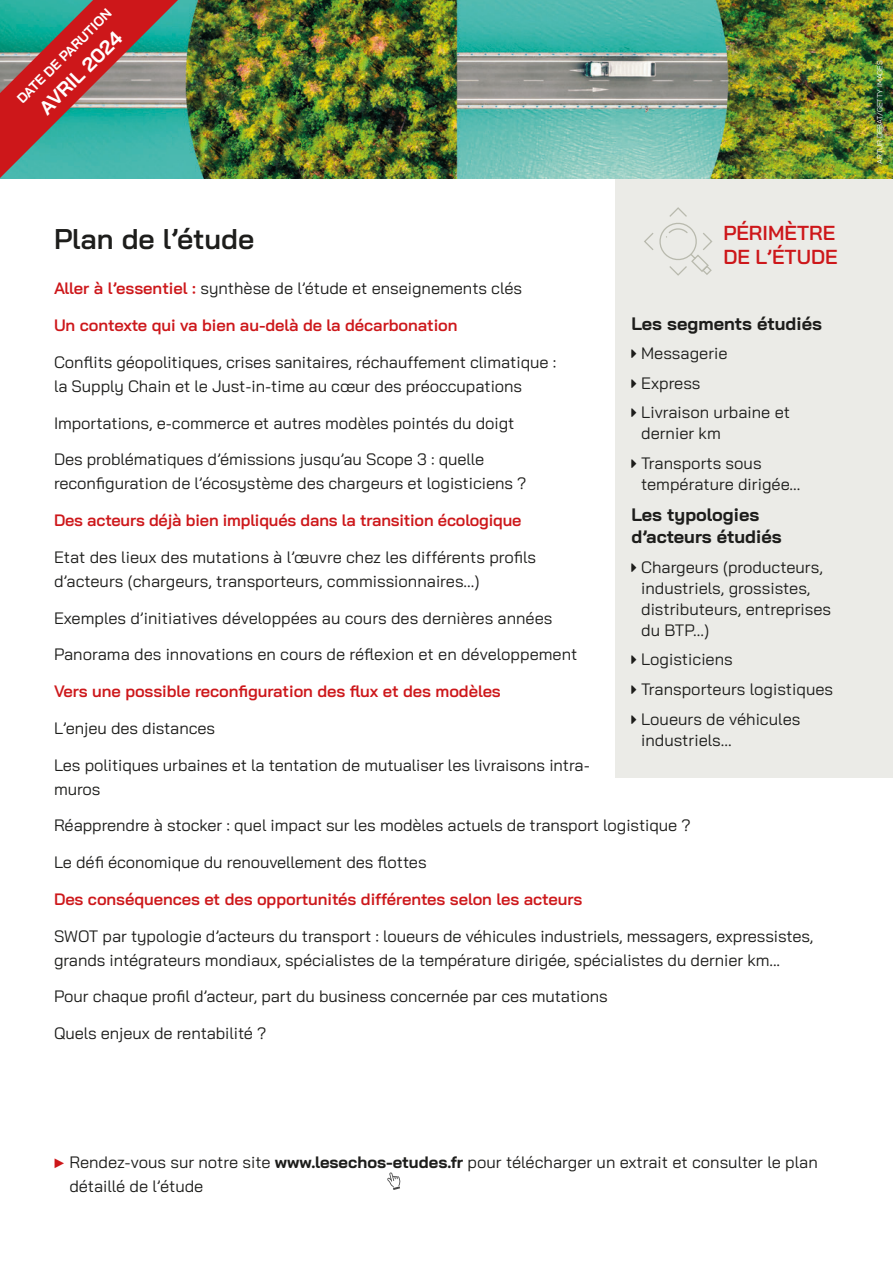
<style>
.page{position:relative;width:893px;height:1263px;background:#fff}
.page>*{position:absolute;margin:0;border:0;box-sizing:border-box;transform-origin:0 0}
.t1{font:600 28.5px "Bai Jamjuree";color:#1d1d1b}
.t2{font:600 20.25px/24.3px "Bai Jamjuree";color:#cd171a}
.t3{font:700 19.5px "Bai Jamjuree";color:#fff}
.t4{font:700 18px/22.5px "Bai Jamjuree";color:#1d1d1b}
.t5{font:16.5px/24px "Bai Jamjuree";letter-spacing:-.005em;color:#1d1d1b}
.t6{font:600 16.5px "Bai Jamjuree";letter-spacing:-.005em;color:#cd171a}
.t7{font:700 13.5px "Bai Jamjuree";color:#fff}
.t8{font:7.5px "Bai Jamjuree";color:#fff}
.s1{font-weight:600;color:#cd171a}
.s2{color:#cd171a}
.s3{font-weight:700}
</style>
<div class="page">
<div style="left:615px;top:179px;width:278px;height:599px;background:#ebebe7"></div>
<img style="left:0;top:0;width:893px;height:179px">
<svg style="left:644px;top:207px;width:69px;height:69px"></svg>
<svg style="left:0;top:0;width:178px;height:178px;background:#7b7770"></svg>
<svg style="left:387px;top:1172px;width:13px;height:18px"></svg>
<p class="t7" style="left:14px;top:95px;width:128px;rotate:-45deg">DATE DE PARUTION</p>
<p class="t3" style="left:35px;top:103px;width:109px;rotate:-45deg">AVRIL 2024</p>
<h1 class="t1" style="left:54px;top:222px;width:202px">Plan de l’étude</h1>
<p class="t2" style="left:723px;top:221px;width:116px">PÉRIMÈTRE<br>DE L’ÉTUDE</p>
<p class="t5" style="left:54px;top:276px;width:470px"><span class="s1">Aller à l’essentiel :</span> synthèse de l’étude et enseignements clés</p>
<p class="t6" style="left:54px;top:316px;width:405px">Un contexte qui va bien au-delà de la décarbonation</p>
<p class="t5" style="left:54px;top:350px;width:504px">Conflits géopolitiques, crises sanitaires, réchauffement climatique : la Supply Chain et le Just-in-time au cœur des préoccupations</p>
<p class="t5" style="left:54px;top:411px;width:462px">Importations, e-commerce et autres modèles pointés du doigt</p>
<p class="t5" style="left:54px;top:447px;width:474px">Des problématiques d’émissions jusqu’au Scope 3 : quelle reconfiguration de l’écosystème des chargeurs et logisticiens ?</p>
<p class="t6" style="left:54px;top:511px;width:469px">Des acteurs déjà bien impliqués dans la transition écologique</p>
<p class="t5" style="left:54px;top:545px;width:484px">Etat des lieux des mutations à l’œuvre chez les différents profils d’acteurs (chargeurs, transporteurs, commissionnaires...)</p>
<p class="t5" style="left:54px;top:606px;width:500px">Exemples d’initiatives développées au cours des dernières années</p>
<p class="t5" style="left:54px;top:642px;width:525px">Panorama des innovations en cours de réflexion et en développement</p>
<p class="t6" style="left:54px;top:682px;width:448px">Vers une possible reconfiguration des flux et des modèles</p>
<p class="t5" style="left:54px;top:716px;width:163px">L’enjeu des distances</p>
<p class="t5" style="left:54px;top:753px;width:537px">Les politiques urbaines et la tentation de mutualiser les livraisons intra&shy;muros</p>
<p class="t5" style="left:54px;top:813px;width:638px">Réapprendre à stocker : quel impact sur les modèles actuels de transport logistique ?</p>
<p class="t5" style="left:54px;top:850px;width:374px">Le défi économique du renouvellement des flottes</p>
<p class="t6" style="left:54px;top:889px;width:530px">Des conséquences et des opportunités différentes selon les acteurs</p>
<p class="t5" style="left:54px;top:924px;width:761px">SWOT par typologie d’acteurs du transport : loueurs de véhicules industriels, messagers, expressistes, grands intégrateurs mondiaux, spécialistes de la température dirigée, spécialistes du dernier km...</p>
<p class="t5" style="left:54px;top:984px;width:555px">Pour chaque profil d’acteur, part du business concernée par ces mutations</p>
<p class="t5" style="left:54px;top:1021px;width:214px">Quels enjeux de rentabilité ?</p>
<p class="t4" style="left:631px;top:312px;width:192px">Les segments étudiés</p>
<p class="t5" style="left:641px;top:339px;width:150px;line-height:29.5px">Messagerie<br>Express<br>Livraison urbaine et</p>
<p class="t5" style="left:641px;top:419px;width:122px;line-height:29.5px">dernier km<br>Transports sous</p>
<p class="t5" style="left:641px;top:472px;width:161px">température dirigée...</p>
<p class="t4" style="left:631px;top:503px;width:152px">Les typologies d’acteurs étudiés</p>
<p class="t5" style="left:641px;top:556px;width:192px;line-height:21px">Chargeurs (producteurs, industriels, grossistes, distributeurs, entreprises du BTP...)</p>
<p class="t5" style="left:641px;top:645px;width:194px;line-height:29.5px">Logisticiens<br>Transporteurs logistiques<br>Loueurs de véhicules</p>
<p class="t5" style="left:641px;top:728px;width:92px">industriels...</p>
<p class="t8" style="left:873px;top:164px;width:105px;rotate:-90deg">ARTUR DEBAT/GETTY IMAGES</p>
<p class="t5" style="left:69px;top:1150px;width:750px;text-indent:-16px"><span class="s2">▶</span> Rendez-vous sur notre site <span class="s3">www.lesechos-etudes.fr</span> pour télécharger un extrait et consulter le plan détaillé de l’étude</p>
</div>
